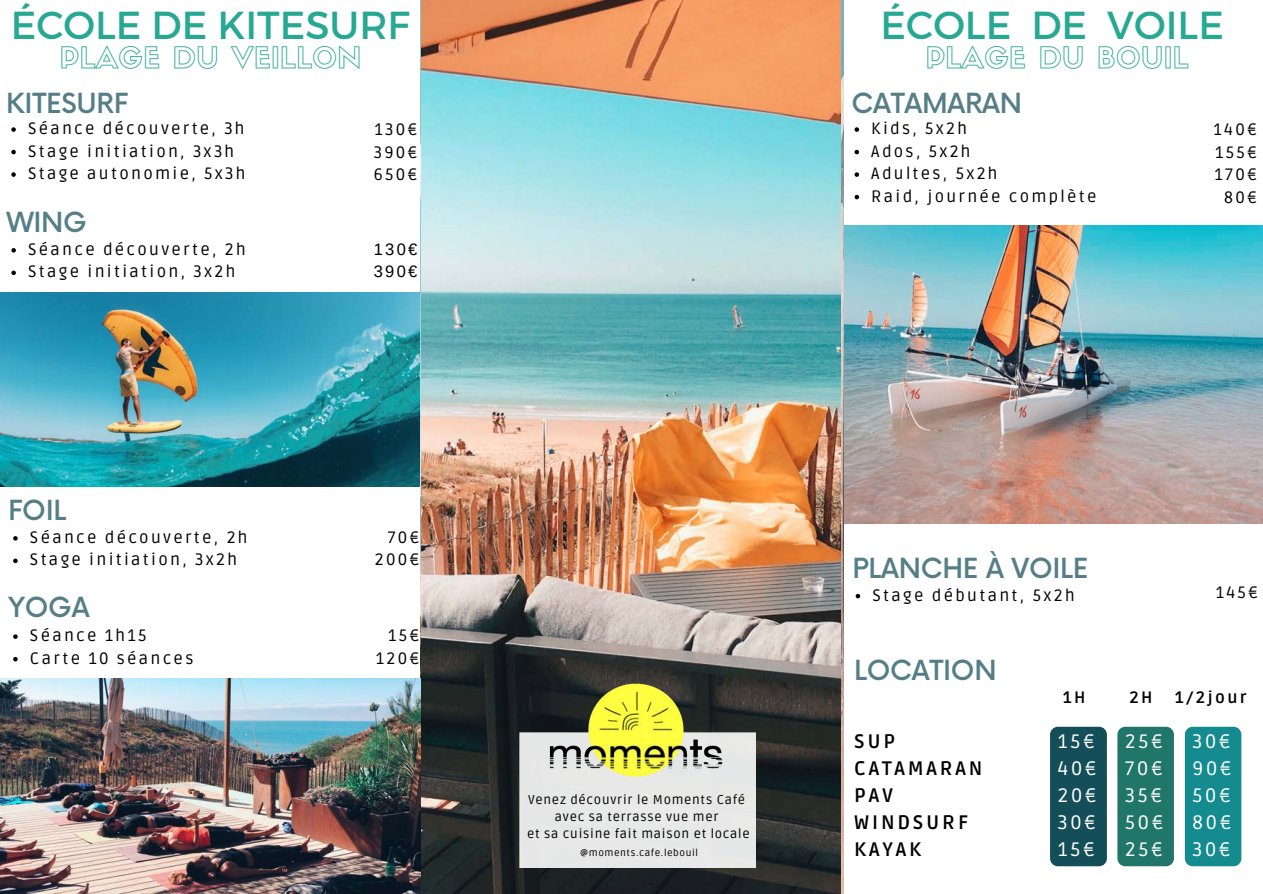
<style>
.page{position:relative;width:1263px;height:894px;background:#fff}
.page>*{position:absolute;margin:0;border:0;box-sizing:border-box;transform-origin:0 0}
.t1{font:39px "Montserrat";color:#27a893}
.t2{font:28.5px "Sifonn Basic Outline";letter-spacing:.015em;color:#27a893}
.t3{font:500 27px "Now";letter-spacing:-.01em;color:#557e86}
.t4{font:19.5px/27px "Ruda";letter-spacing:.14em;color:#fff;text-align:justify}
.t5{font:700 19.5px/27px "Ruda";letter-spacing:.14em;color:#000}
.t6{font:16.5px/22.5px "Ruda";letter-spacing:.14em;color:#000}
.t7{font:700 16.5px "Ruda";letter-spacing:.14em;color:#000}
.t8{font:16.5px/22.5px "Arimo";letter-spacing:.14em;color:#000}
.t9{font:12.75px/17px "Ruda";letter-spacing:.06em;color:#000;text-align:center}
.t10{font:9.75px "Ruda";letter-spacing:.06em;color:#000}
</style>
<div class="page">
<img style="left:0;top:292px;width:421px;height:194px">
<img style="left:843px;top:226px;width:420px;height:297px">
<img style="left:0;top:678px;width:421px;height:215px">
<img style="left:421px;top:0;width:420px;height:893px">
<div style="left:519px;top:732px;width:237px;height:135px;background:#e7e7e8"></div>
<img style="left:539px;top:657px;width:198px;height:158px">
<svg style="left:11px;top:127px;width:5px;height:5px"></svg>
<svg style="left:11px;top:150px;width:5px;height:4px"></svg>
<svg style="left:11px;top:172px;width:5px;height:5px"></svg>
<svg style="left:11px;top:248px;width:5px;height:4px"></svg>
<svg style="left:11px;top:270px;width:5px;height:5px"></svg>
<svg style="left:13px;top:536px;width:5px;height:4px"></svg>
<svg style="left:13px;top:558px;width:5px;height:5px"></svg>
<svg style="left:13px;top:634px;width:5px;height:4px"></svg>
<svg style="left:13px;top:656px;width:5px;height:5px"></svg>
<svg style="left:855px;top:127px;width:4px;height:5px"></svg>
<svg style="left:855px;top:150px;width:4px;height:4px"></svg>
<svg style="left:855px;top:172px;width:4px;height:5px"></svg>
<svg style="left:855px;top:195px;width:4px;height:4px"></svg>
<svg style="left:856px;top:593px;width:4px;height:5px"></svg>
<div style="left:1050px;top:726px;width:57px;height:140px;background:#144e58"></div>
<div style="left:1117px;top:726px;width:57px;height:140px;background:#207668"></div>
<div style="left:1185px;top:726px;width:56px;height:140px;background:#138b8f"></div>
<h1 class="t1" style="left:11px;top:0;width:401px">ÉCOLE DE KITESURF</h1>
<h1 class="t1" style="left:881px;top:0;width:345px">ÉCOLE DE VOILE</h1>
<h2 class="t2" style="left:60px;top:47px;width:303px">PLAGE DU VEILLON</h2>
<h2 class="t2" style="left:926px;top:47px;width:264px">PLAGE DU BOUIL</h2>
<h3 class="t3" style="left:851px;top:88px;width:172px">CATAMARAN</h3>
<p class="t6" style="left:871px;top:118px;width:227px">Kids, 5x2h<br>Ados, 5x2h<br>Adultes, 5x2h<br>Raid, journée complète</p>
<p class="t6" style="left:1213px;top:119px;width:45px;text-align:right">140€<br>155€<br>170€<br>80€</p>
<h3 class="t3" style="left:6px;top:88px;width:123px">KITESURF</h3>
<p class="t6" style="left:28px;top:118px;width:219px">Séance découverte, 3h<br>Stage initiation, 3x3h<br>Stage autonomie, 5x3h</p>
<p class="t6" style="left:374px;top:119px;width:45px;text-align:justify">130€ 390€ 650€</p>
<h3 class="t3" style="left:6px;top:208px;width:82px">WING</h3>
<p class="t6" style="left:28px;top:238px;width:219px">Séance découverte, 2h<br>Stage initiation, 3x2h</p>
<p class="t8" style="left:374px;top:238px;width:45px">130€<br>390€</p>
<h3 class="t3" style="left:8px;top:495px;width:60px">FOIL</h3>
<p class="t6" style="left:30px;top:526px;width:219px">Séance découverte, 2h<br>Stage initiation, 3x2h</p>
<p class="t6" style="left:375px;top:526px;width:46px;text-align:right">70€<br>200€</p>
<h3 class="t3" style="left:8px;top:592px;width:83px">YOGA</h3>
<p class="t6" style="left:30px;top:624px;width:165px">Séance 1h15<br>Carte 10 séances</p>
<p class="t6" style="left:376px;top:624px;width:45px;text-align:right">15€<br>120€</p>
<p class="t9" style="left:527px;top:791px;width:224px">Venez découvrir le Moments Café avec sa terrasse vue mer<br>et sa cuisine fait maison et locale</p>
<p class="t10" style="left:580px;top:846px;width:120px">@moments.cafe.lebouil</p>
<h3 class="t3" style="left:852px;top:553px;width:237px">PLANCHE À VOILE</h3>
<p class="t6" style="left:872px;top:584px;width:204px">Stage débutant, 5x2h</p>
<p class="t6" style="left:1216px;top:581px;width:44px">145€</p>
<h3 class="t3" style="left:854px;top:656px;width:144px">LOCATION</h3>
<p class="t7" style="left:1063px;top:687px;width:24px">1H</p>
<p class="t7" style="left:1129px;top:687px;width:24px">2H</p>
<p class="t7" style="left:1175px;top:687px;width:73px">1/2jour</p>
<p class="t5" style="left:854px;top:727px;width:130px">SUP<br>CATAMARAN<br>PAV<br>WINDSURF<br>KAYAK</p>
<p class="t4" style="left:1058px;top:727px;width:40px">15€ 40€ 20€ 30€ 15€</p>
<p class="t4" style="left:1125px;top:727px;width:40px">25€ 70€ 35€ 50€ 25€</p>
<p class="t4" style="left:1192px;top:727px;width:40px">30€ 90€ 50€ 80€ 30€</p>
</div>
